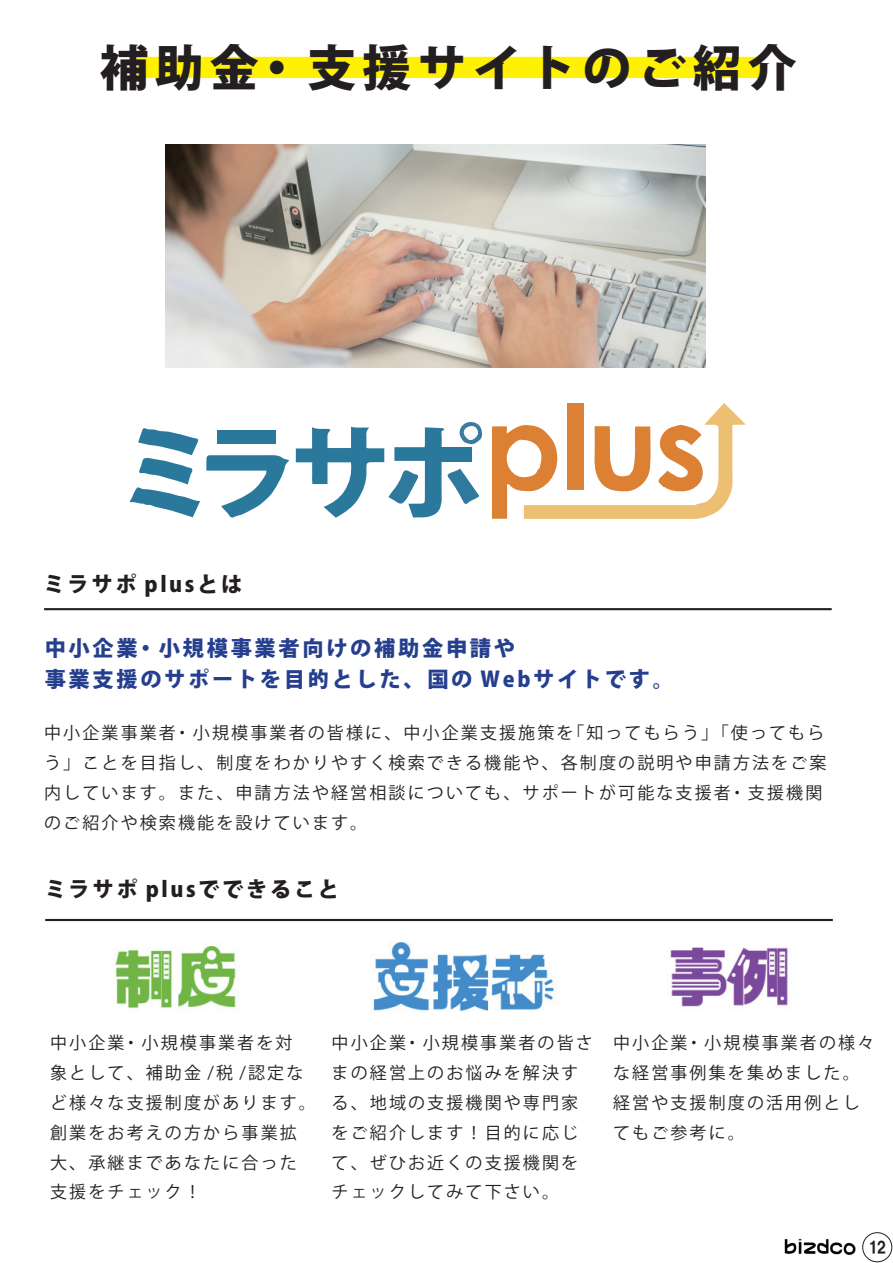
<style>
.page{position:relative;width:893px;height:1263px;background:#fff}
.page>*{position:absolute;margin:0;border:0;box-sizing:border-box;transform-origin:0 0}
.t1{font:800 48.9px "Koz Go Pr 6 N";letter-spacing:.125em;color:#231f20}
.t2{font:800 21.3px/30.9px "Koz Go Pr 6 N";letter-spacing:.125em;color:#253f8e}
.t3{font:800 21.3px "Koz Go Pr 6 N";letter-spacing:.125em;color:#231f20}
.t4{font:16.95px/29.7px "Koz Go Pr 6 N";letter-spacing:.125em;color:#231f20}
.t5{font:15.9px "HGP Soei Kakugothic UB";color:#231f20}
</style>
<div class="page">
<div style="left:862px;top:1232px;width:30px;height:30px;border:1px solid #231f20;border-radius:50%"></div>
<img style="left:784px;top:1239px;width:72px;height:16px">
<div style="left:137px;top:57px;width:625px;height:21px;background:#fff101"></div>
<img style="left:166px;top:145px;width:540px;height:223px">
<svg style="left:206px;top:455px;width:83px;height:63px"></svg>
<svg style="left:492px;top:403px;width:254px;height:116px"></svg>
<div style="left:567px;top:403px;width:16px;height:87px;background:#dc8135"></div>
<div style="left:218px;top:431px;width:58px;height:13px;background:#2a799d"></div>
<svg style="left:130px;top:428px;width:70px;height:89px"></svg>
<svg style="left:296px;top:422px;width:186px;height:96px"></svg>
<hr style="left:44px;top:608px;width:788px;height:2px;background:#231f20">
<hr style="left:45px;top:919px;width:788px;height:2px;background:#231f20">
<img style="left:115px;top:946px;width:121px;height:62px">
<img style="left:670px;top:947px;width:118px;height:60px">
<img style="left:373px;top:942px;width:183px;height:69px">
<h1 class="t1" style="left:100px;top:41px;width:698px">補助金・支援サイトのご紹介</h1>
<p class="t3" style="left:44px;top:572px;width:200px">ミラサポ plusとは</p>
<p class="t2" style="left:45px;top:633px;width:631px">中小企業・小規模事業者向けの補助金申請や<br>事業支援のサポートを目的とした、国の Webサイトです。</p>
<p class="t4" style="left:567px;top:719px;width:259px">「知ってもらう」「使ってもら</p>
<p class="t4" style="left:44px;top:719px;width:784px">中小企業事業者・小規模事業者の皆様に、中小企業支援施策を<br>う」ことを目指し、制度をわかりやすく検索できる機能や、各制度の説明や申請方法をご案内しています。また、申請方法や経営相談についても、サポートが可能な支援者・支援機関のご紹介や検索機能を設けています。</p>
<p class="t3" style="left:45px;top:877px;width:296px">ミラサポ plusでできること</p>
<p class="t4" style="left:50px;top:1029px;width:267px">中小企業・小規模事業者を対<br>象として、補助金 税/ /認定など様々な支援制度があります。創業をお考えの方から事業拡大、承継まであなたに合った支援をチェック!</p>
<p class="t4" style="left:332px;top:1029px;width:263px">中小企業・小規模事業者の皆さまの経営上のお悩みを解決する、地域の支援機関や専門家をご紹介します！目的に応じて、ぜひお近くの支援機関をチェックしてみて下さい。</p>
<p class="t4" style="left:613px;top:1029px;width:263px">中小企業・小規模事業者の様々な経営事例集を集めました。経営や支援制度の活用例としてもご参考に。</p>
<p class="t5" style="left:868px;top:1239px;width:20px">12</p>
</div>
